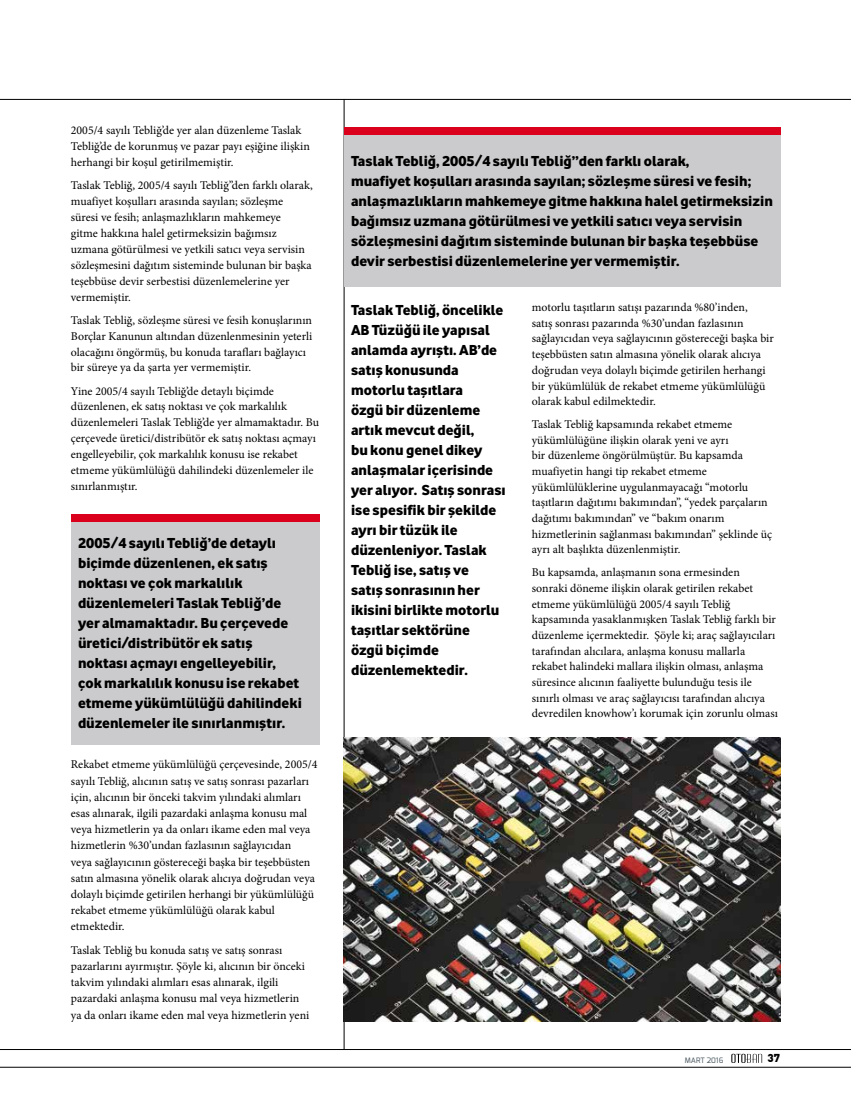
<style>
.page{position:relative;width:851px;height:1099px;background:#fff}
.page>*{position:absolute;margin:0;border:0;box-sizing:border-box;transform-origin:0 0}
.t1{font:15px/20px "Vodafone Ex B";color:#000}
.t2{font:11.88px/15.6px "Minion Pro";color:#000}
.t3{font:900 11.25px "DIN";color:#000}
.t4{font:500 7.5px "Exo";color:#5a666e}
</style>
<div class="page">
<hr style="left:0;top:99px;width:850px;height:1px;background:#000">
<hr style="left:344px;top:99px;width:1px;height:950px;background:#000">
<img style="left:344px;top:737px;width:436px;height:283px">
<div style="left:344px;top:128px;width:436px;height:159px;background:#cbcbcd"></div>
<div style="left:344px;top:128px;width:436px;height:7px;background:#db001b"></div>
<div style="left:71px;top:514px;width:248px;height:230px;background:#cbcbcd"></div>
<div style="left:71px;top:514px;width:248px;height:7px;background:#db001b"></div>
<hr style="left:0;top:1066px;width:850px;height:1px;background:#000">
<hr style="left:0;top:1049px;width:850px;height:1px;background:#000">
<svg style="left:731px;top:1053px;width:31px;height:9px"></svg>
<p class="t2" style="left:71px;top:122px;width:240px;line-height:16px">2005/4 sayılı Tebliğ’de yer alan düzenleme Taslak<br>Tebliğ’de de korunmuş ve pazar payı eşiğine ilişkin herhangi bir koşul getirilmemiştir.</p>
<p class="t2" style="left:71px;top:177px;width:243px;line-height:16px">Taslak Tebliğ, 2005/4 sayılı Tebliğ”den farklı olarak, muafiyet koşulları arasında sayılan; sözleşme süresi ve fesih; anlaşmazlıkların mahkemeye<br>gitme hakkına halel getirmeksizin bağımsız uzmana götürülmesi ve yetkili satıcı veya servisin sözleşmesini dağıtım sisteminde bulunan bir başka teşebbüse devir serbestisi düzenlemelerine yer vermemiştir.</p>
<p class="t2" style="left:71px;top:312px;width:243px;line-height:16px">Taslak Tebliğ, sözleşme süresi ve fesih konuşlarının Borçlar Kanunun altından düzenlenmesinin yeterli olacağını öngörmüş, bu konuda tarafları bağlayıcı bir süreye ya da şarta yer vermemiştir.</p>
<p class="t2" style="left:71px;top:383px;width:250px;line-height:16px">Yine 2005/4 sayılı Tebliğ’de detaylı biçimde düzenlenen, ek satış noktası ve çok markalılık düzenlemeleri Taslak Tebliğ’de yer almamaktadır. Bu çerçevede üretici/distribütör ek satış noktası açmayı engelleyebilir, çok markalılık konusu ise rekabet etmeme yükümlülüğü dahilindeki düzenlemeler ile sınırlanmıştır.</p>
<p class="t1" style="left:78px;top:532px;width:225px">2005/4 sayılı Tebliğ’de detaylı biçimde düzenlenen, ek satış noktası ve çok markalılık düzenlemeleri Taslak Tebliğ’de yer almamaktadır. Bu çerçevede üretici/distribütör ek satış noktası açmayı engelleyebilir, çok markalılık konusu ise rekabet etmeme yükümlülüğü dahilindeki düzenlemeler ile sınırlanmıştır.</p>
<p class="t2" style="left:71px;top:756px;width:248px;line-height:16.2px">Rekabet etmeme yükümlülüğü çerçevesinde, 2005/4 sayılı Tebliğ, alıcının satış ve satış sonrası pazarları için, alıcının bir önceki takvim yılındaki alımları esas alınarak, ilgili pazardaki anlaşma konusu mal veya hizmetlerin ya da onları ikame eden mal veya hizmetlerin %30’undan fazlasının sağlayıcıdan<br>veya sağlayıcının göstereceği başka bir teşebbüsten satın almasına yönelik olarak alıcıya doğrudan veya dolaylı biçimde getirilen herhangi bir yükümlülüğü rekabet etmeme yükümlülüğü olarak kabul etmektedir.</p>
<p class="t2" style="left:71px;top:941px;width:240px;line-height:16.2px">Taslak Tebliğ bu konuda satış ve satış sonrası pazarlarını ayırmıştır. Şöyle ki, alıcının bir önceki takvim yılındaki alımları esas alınarak, ilgili pazardaki anlaşma konusu mal veya hizmetlerin ya da onları ikame eden mal veya hizmetlerin yeni</p>
<p class="t1" style="left:351px;top:150px;width:423px">Taslak Tebliğ, 2005/4 sayılı Tebliğ”den farklı olarak,<br>muafiyet koşulları arasında sayılan; sözleşme süresi ve fesih; anlaşmazlıkların mahkemeye gitme hakkına halel getirmeksizin bağımsız uzmana götürülmesi ve yetkili satıcı veya servisin sözleşmesini dağıtım sisteminde bulunan bir başka teşebbüse devir serbestisi düzenlemelerine yer vermemiştir.</p>
<p class="t1" style="left:351px;top:299px;width:156px">Taslak Tebliğ, öncelikle<br>AB Tüzüğü ile yapısal anlamda ayrıştı. AB’de satış konusunda motorlu taşıtlara<br>özgü bir düzenleme artık mevcut değil,<br>bu konu genel dikey anlaşmalar içerisinde yer alıyor. Satış sonrası ise spesifik bir şekilde ayrı bir tüzük ile düzenleniyor. Taslak<br>Tebliğ ise, satış ve<br>satış sonrasının her ikisini birlikte motorlu taşıtlar sektörüne özgü biçimde düzenlemektedir.</p>
<p class="t2" style="left:531px;top:299px;width:243px">motorlu taşıtların satışı pazarında %80’inden,<br>satış sonrası pazarında %30’undan fazlasının sağlayıcıdan veya sağlayıcının göstereceği başka bir teşebbüsten satın almasına yönelik olarak alıcıya doğrudan veya dolaylı biçimde getirilen herhangi bir yükümlülük de rekabet etmeme yükümlülüğü olarak kabul edilmektedir.</p>
<p class="t2" style="left:531px;top:416px;width:242px">Taslak Tebliğ kapsamında rekabet etmeme yükümlülüğüne ilişkin olarak yeni ve ayrı<br>bir düzenleme öngörülmüştür. Bu kapsamda muafiyetin hangi tip rekabet etmeme yükümlülüklerine uygulanmayacağı “motorlu taşıtların dağıtımı bakımından”, “yedek parçaların dağıtımı bakımından” ve “bakım onarım hizmetlerinin sağlanması bakımından” şeklinde üç ayrı alt başlıkta düzenlenmiştir.</p>
<p class="t2" style="left:531px;top:564px;width:247px">Bu kapsamda, anlaşmanın sona ermesinden sonraki döneme ilişkin olarak getirilen rekabet etmeme yükümlülüğü 2005/4 sayılı Tebliğ kapsamında yasaklanmışken Taslak Tebliğ farklı bir düzenleme içermektedir. Şöyle ki; araç sağlayıcıları tarafından alıcılara, anlaşma konusu mallarla rekabet halindeki mallara ilişkin olması, anlaşma süresince alıcının faaliyette bulunduğu tesis ile sınırlı olması ve araç sağlayıcısı tarafından alıcıya devredilen knowhow’ı korumak için zorunlu olması</p>
<p class="t4" style="left:684px;top:1055px;width:40px">MART 2016</p>
<p class="t3" style="left:767px;top:1050px;width:14px">37</p>
</div>
